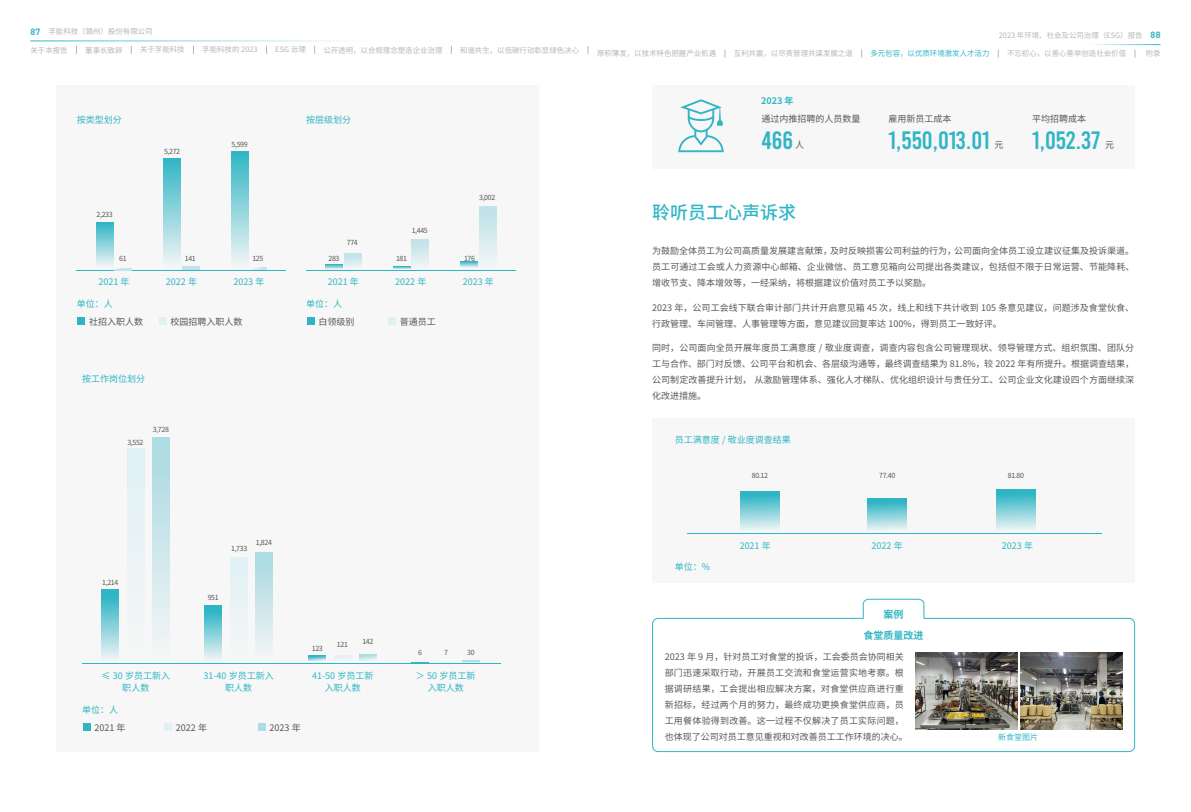
<style>
.page{position:relative;width:1191px;height:812px;background:#fff}
.page>*{position:absolute;margin:0;border:0;box-sizing:border-box;transform-origin:0 0}
.t1{font:25px "Bebas";letter-spacing:-.01em;color:#30b5c5}
.t2{font:500 18px "Source Han Sans CN";color:#30b5c5}
.t3{font:700 10px/21.1px "Source Han Sans CN";color:#30b5c5;text-align:center}
.t4{font:9px/16px "Source Han Sans CN";letter-spacing:.005em;color:#595757;text-align:justify}
.t5{font:9px/16px "Source Han Sans CN";letter-spacing:.025em;color:#595757}
.t6{font:9px/12px "Source Han Sans CN";color:#30b5c5;text-align:center}
.t7{font:700 9px "Source Han Sans CN";color:#30b5c5}
.t8{font:700 9px "DIN";color:#30b5c5}
.t9{font:9px "Source Han Sans CN";color:#595757}
.t10{font:8px "Source Han Sans CN";color:#30b5c5}
.t11{font:7.4px "Source Han Sans CN";color:#b5b6b6}
.t12{font:7.4px "Source Han Sans CN";color:#30b5c5}
.t13{font:7px "Source Han Sans CN";letter-spacing:-.05em;color:#595757}
</style>
<div class="page">
<hr style="left:30px;top:41px;width:363px;height:1px;background:#30b5c5">
<hr style="left:1086px;top:44px;width:74px;height:1px;background:#30b5c5">
<svg style="left:652px;top:598px;width:483px;height:154px"></svg>
<div style="left:652px;top:85px;width:482px;height:83px;background:#f7f7f7"></div>
<div style="left:652px;top:418px;width:482px;height:165px;background:#f7f7f7"></div>
<div style="left:57px;top:85px;width:482px;height:666px;background:#f7f7f7"></div>
<hr style="left:687px;top:533px;width:414px;height:1px;background:#30b5c5">
<div style="left:740px;top:490px;width:39px;height:40px;background:linear-gradient(to bottom,#19adbf,#e4f0f2)"></div>
<div style="left:867px;top:498px;width:39px;height:32px;background:linear-gradient(to bottom,#19adbf,#e1eff1)"></div>
<div style="left:996px;top:489px;width:39px;height:41px;background:linear-gradient(to bottom,#1aaebf,#eaf2f3)"></div>
<svg style="left:678px;top:99px;width:45px;height:53px"></svg>
<hr style="left:77px;top:270px;width:209px;height:1px;background:#30b5c5">
<hr style="left:306px;top:270px;width:209px;height:1px;background:#30b5c5">
<div style="left:78px;top:317px;width:7px;height:8px;background:#30b5c5"></div>
<div style="left:307px;top:317px;width:7px;height:8px;background:#30b5c5"></div>
<div style="left:159px;top:317px;width:8px;height:8px;background:#e2f1f5"></div>
<div style="left:388px;top:317px;width:8px;height:8px;background:#e2f1f5"></div>
<div style="left:96px;top:222px;width:18px;height:48px;background:linear-gradient(to bottom,#2db4c4,#f9f7f7)"></div>
<svg style="left:325px;top:264px;width:18px;height:5px"></svg>
<svg style="left:114px;top:268px;width:18px;height:2px"></svg>
<svg style="left:344px;top:253px;width:17px;height:14px"></svg>
<div style="left:163px;top:158px;width:18px;height:112px;background:linear-gradient(to bottom,#2fb4c4,#f7f7f7)"></div>
<svg style="left:393px;top:266px;width:17px;height:3px"></svg>
<hr style="left:182px;top:267px;width:18px;height:3px;background:#c1e3e9">
<svg style="left:411px;top:239px;width:18px;height:26px"></svg>
<div style="left:231px;top:151px;width:17px;height:119px;background:linear-gradient(to bottom,#2fb4c4,#f9f7f7)"></div>
<svg style="left:460px;top:261px;width:18px;height:6px"></svg>
<hr style="left:249px;top:267px;width:18px;height:3px;background:#c1e3e9">
<div style="left:479px;top:206px;width:17px;height:64px;background:linear-gradient(to bottom,#bbe1e7,#f5f6f6)"></div>
<hr style="left:82px;top:663px;width:418px;height:1px;background:#30b5c5">
<div style="left:83px;top:723px;width:7px;height:8px;background:#30b5c5"></div>
<div style="left:164px;top:723px;width:8px;height:8px;background:#e2f1f5"></div>
<div style="left:258px;top:723px;width:7px;height:8px;background:#afdbe3"></div>
<div style="left:204px;top:605px;width:18px;height:55px;background:linear-gradient(to bottom,#1baebf,#ecf3f3)"></div>
<div style="left:230px;top:557px;width:18px;height:103px;background:#eaf3f5"></div>
<div style="left:255px;top:552px;width:18px;height:108px;background:linear-gradient(to bottom,#a8d8e1,#f3f5f5)"></div>
<svg style="left:411px;top:662px;width:18px;height:1px"></svg>
<svg style="left:437px;top:662px;width:17px;height:1px"></svg>
<svg style="left:462px;top:660px;width:18px;height:2px"></svg>
<div style="left:101px;top:589px;width:18px;height:71px;background:linear-gradient(to bottom,#1baec0,#edf3f4)"></div>
<div style="left:127px;top:448px;width:18px;height:212px;background:#eaf3f5"></div>
<div style="left:152px;top:437px;width:18px;height:223px;background:linear-gradient(to bottom,#a8d8e1,#f4f6f6)"></div>
<svg style="left:308px;top:655px;width:18px;height:5px"></svg>
<div style="left:334px;top:655px;width:18px;height:5px;background:#e2f1f5"></div>
<svg style="left:359px;top:654px;width:18px;height:6px"></svg>
<img style="left:915px;top:652px;width:102px;height:77px">
<img style="left:1020px;top:652px;width:102px;height:77px">
<p class="t8" style="left:30px;top:25px;width:11px">87</p>
<p class="t11" style="left:48px;top:27px;width:106px">孚能科技（赣州）股份有限公司</p>
<p class="t11" style="left:30px;top:46px;width:39px">关于本报告</p>
<p class="t11" style="left:85px;top:46px;width:39px">董事长致辞</p>
<p class="t11" style="left:140px;top:46px;width:46px">关于孚能科技</p>
<p class="t11" style="left:202px;top:46px;width:57px">孚能科技的 2023</p>
<p class="t11" style="left:275px;top:46px;width:32px">ESG 治理</p>
<p class="t11" style="left:323px;top:46px;width:121px">公开透明，以合规理念塑造企业治理</p>
<p class="t11" style="left:460px;top:46px;width:121px">和谐共生，以低碳行动彰显绿色决心</p>
<p class="t6" style="left:77px;top:113px;width:46px">按类型划分</p>
<p class="t6" style="left:306px;top:113px;width:46px">按层级划分</p>
<p class="t13" style="left:97px;top:210px;width:18px">2,233</p>
<p class="t13" style="left:164px;top:147px;width:18px">5,272</p>
<p class="t13" style="left:232px;top:140px;width:18px">5,599</p>
<p class="t13" style="left:347px;top:239px;width:12px">774</p>
<p class="t13" style="left:412px;top:226px;width:18px">1,445</p>
<p class="t13" style="left:479px;top:193px;width:18px">3,002</p>
<p class="t13" style="left:252px;top:254px;width:12px">125</p>
<p class="t13" style="left:464px;top:254px;width:12px">176</p>
<p class="t13" style="left:119px;top:254px;width:9px">61</p>
<p class="t13" style="left:328px;top:254px;width:12px">283</p>
<p class="t13" style="left:185px;top:254px;width:12px">141</p>
<p class="t13" style="left:396px;top:254px;width:12px">181</p>
<p class="t6" style="left:166px;top:276px;width:33px">2022 年</p>
<p class="t6" style="left:395px;top:276px;width:33px">2022 年</p>
<p class="t6" style="left:233px;top:276px;width:33px">2023 年</p>
<p class="t6" style="left:463px;top:276px;width:33px">2023 年</p>
<p class="t6" style="left:98px;top:276px;width:33px">2021 年</p>
<p class="t6" style="left:328px;top:276px;width:33px">2021 年</p>
<p class="t6" style="left:77px;top:298px;width:37px">单位：人</p>
<p class="t6" style="left:306px;top:298px;width:37px">单位：人</p>
<p class="t4" style="left:89px;top:313px;width:55px">社招入职人数</p>
<p class="t4" style="left:171px;top:313px;width:73px">校园招聘入职人数</p>
<p class="t4" style="left:318px;top:313px;width:37px">白领级别</p>
<p class="t4" style="left:400px;top:313px;width:37px">普通员工</p>
<p class="t6" style="left:82px;top:373px;width:64px">按工作岗位划分</p>
<p class="t13" style="left:127px;top:438px;width:18px">3,552</p>
<p class="t13" style="left:153px;top:426px;width:18px">3,728</p>
<p class="t11" style="left:998px;top:31px;width:145px">2023 年环境、社会及公司治理（ESG）报告</p>
<p class="t8" style="left:1150px;top:29px;width:12px">88</p>
<p class="t11" style="left:597px;top:49px;width:121px">厚积薄发，以技术特色把握产业机遇</p>
<p class="t11" style="left:733px;top:49px;width:121px">互利共赢，以尽责管理共谋发展之道</p>
<p class="t12" style="left:870px;top:49px;width:121px">多元包容，以优质环境激发人才活力</p>
<p class="t11" style="left:1007px;top:49px;width:121px">不忘初心，以善心善举创造社会价值</p>
<p class="t11" style="left:1145px;top:49px;width:16px">附录</p>
<p class="t7" style="left:761px;top:96px;width:34px">2023 年</p>
<p class="t4" style="left:761px;top:111px;width:100px">通过内推招聘的人员数量</p>
<h1 class="t1" style="left:761px;top:127px;width:33px">466</h1>
<p class="t9" style="left:795px;top:140px;width:10px">人</p>
<p class="t4" style="left:888px;top:111px;width:64px">雇用新员工成本</p>
<h1 class="t1" style="left:888px;top:127px;width:103px">1,550,013.01</h1>
<p class="t9" style="left:994px;top:140px;width:10px">元</p>
<p class="t4" style="left:1032px;top:111px;width:55px">平均招聘成本</p>
<h1 class="t1" style="left:1032px;top:127px;width:70px">1,052.37</h1>
<p class="t9" style="left:1105px;top:140px;width:10px">元</p>
<h2 class="t2" style="left:652px;top:202px;width:145px">聆听员工心声诉求</h2>
<p class="t4" style="left:652px;top:243px;width:484px">为鼓励全体员工为公司高质量发展建言献策，及时反映损害公司利益的行为，公司面向全体员工设立建议征集及投诉渠道。员工可通过工会或人力资源中心邮箱、企业微信、员工意见箱向公司提出各类建议，包括但不限于日常运营、节能降耗、增收节支、降本增效等，一经采纳，将根据建议价值对员工予以奖励。</p>
<p class="t4" style="left:652px;top:299px;width:483px">2023 年，公司工会线下联合审计部门共计开启意见箱 45 次，线上和线下共计收到 105 条意见建议，问题涉及食堂伙食、行政管理、车间管理、人事管理等方面，意见建议回复率达 100%，得到员工一致好评。</p>
<p class="t4" style="left:652px;top:340px;width:483px">同时，公司面向全员开展年度员工满意度 / 敬业度调查，调查内容包含公司管理现状、领导管理方式、组织氛围、团队分工与合作、部门对反馈、公司平台和机会、各层级沟通等，最终调查结果为 81.8%，较 2022 年有所提升。根据调查结果，公司制定改善提升计划， 从激励管理体系、强化人才梯队、优化组织设计与责任分工、公司企业文化建设四个方面继续深化改进措施。</p>
<p class="t6" style="left:675px;top:434px;width:117px">员工满意度 / 敬业度调查结果</p>
<p class="t13" style="left:752px;top:471px;width:18px">80.12</p>
<p class="t13" style="left:879px;top:471px;width:18px">77.40</p>
<p class="t13" style="left:1008px;top:471px;width:18px">81.80</p>
<p class="t13" style="left:102px;top:578px;width:18px">1,214</p>
<p class="t13" style="left:231px;top:544px;width:18px">1,733</p>
<p class="t13" style="left:256px;top:538px;width:18px">1,824</p>
<p class="t13" style="left:208px;top:594px;width:12px">951</p>
<p class="t6" style="left:102px;top:669px;width:70px">≤ 30 岁员工新入职人数</p>
<p class="t6" style="left:82px;top:703px;width:37px">单位：人</p>
<p class="t6" style="left:203px;top:669px;width:72px">31-40 岁员工新入职人数</p>
<p class="t4" style="left:94px;top:719px;width:33px">2021 年</p>
<p class="t4" style="left:176px;top:719px;width:33px">2022 年</p>
<p class="t4" style="left:269px;top:719px;width:33px">2023 年</p>
<p class="t13" style="left:312px;top:645px;width:12px">123</p>
<p class="t13" style="left:337px;top:640px;width:12px">121</p>
<p class="t13" style="left:362px;top:637px;width:12px">142</p>
<p class="t6" style="left:312px;top:669px;width:63px">41-50 岁员工新入职人数</p>
<p class="t13" style="left:418px;top:648px;width:5px">6</p>
<p class="t13" style="left:444px;top:648px;width:5px">7</p>
<p class="t13" style="left:467px;top:648px;width:9px">30</p>
<p class="t6" style="left:416px;top:669px;width:61px">＞ 50 岁员工新入职人数</p>
<p class="t6" style="left:675px;top:561px;width:37px">单位：%</p>
<p class="t6" style="left:739px;top:539px;width:33px">2021 年</p>
<p class="t6" style="left:871px;top:539px;width:33px">2022 年</p>
<p class="t6" style="left:1001px;top:539px;width:33px">2023 年</p>
<p class="t3" style="left:863px;top:603px;width:61px">案例<br>食堂质量改进</p>
<p class="t5" style="left:665px;top:649px;width:244px">2023 年 9 月，针对员工对食堂的投诉，工会委员会协同相关部门迅速采取行动，开展员工交流和食堂运营实地考察。根据调研结果，工会提出相应解决方案，对食堂供应商进行重新招标，经过两个月的努力，最终成功更换食堂供应商，员工用餐体验得到改善。这一过程不仅解决了员工实际问题，也体现了公司对员工意见重视和对改善员工工作环境的决心。</p>
<p class="t10" style="left:998px;top:733px;width:41px">新食堂图片</p>
</div>
